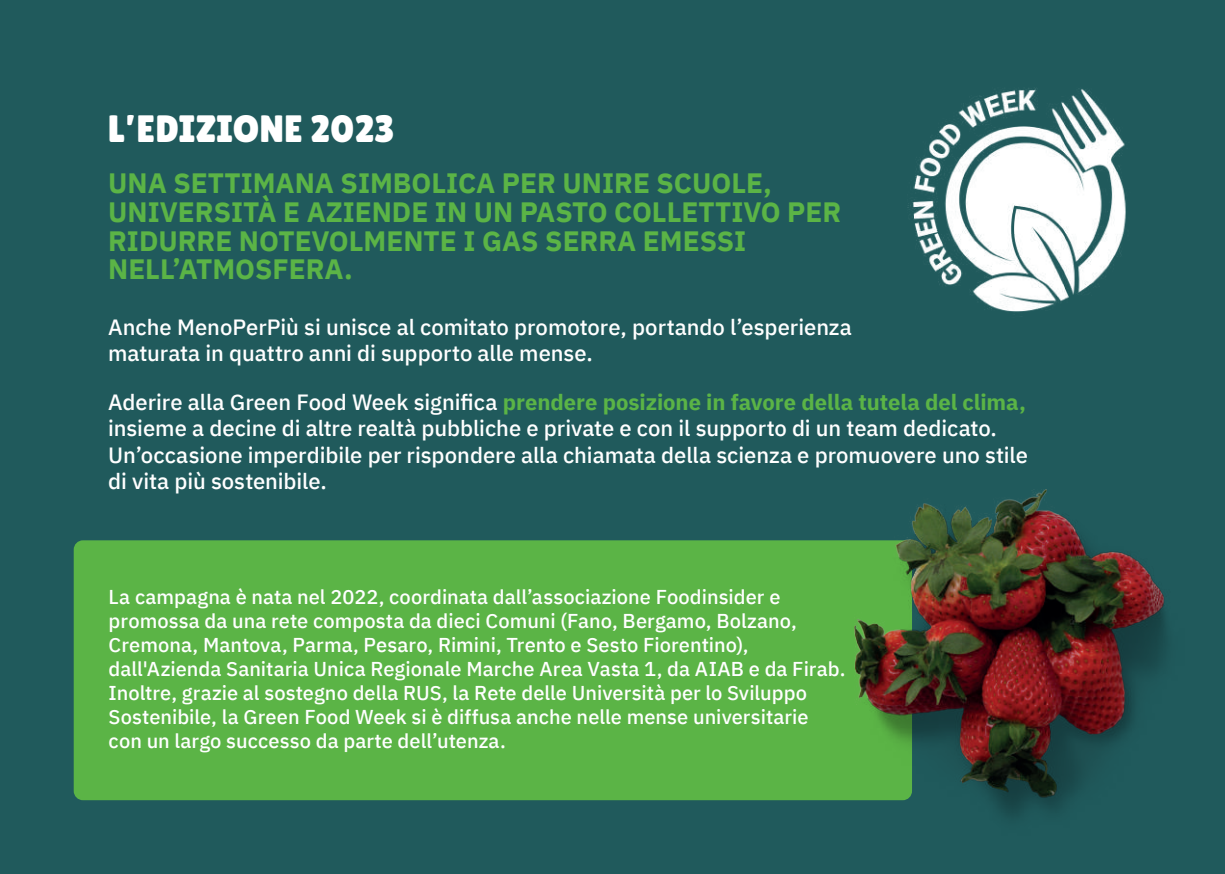
<style>
.page{position:relative;width:1225px;height:874px;background:#fff}
.page>*{position:absolute;margin:0;border:0;box-sizing:border-box;transform-origin:0 0}
.t1{font:38px "Lilita One";color:#fff}
.t2{font:700 27.8px/28.6px "IBM Plex Sans";color:#5bb446}
.t3{font:500 22px/26.4px "IBM Plex Sans";color:#fff}
.t4{font:500 20px/24px "IBM Plex Sans";letter-spacing:.005em;color:#fff}
.s1{font-weight:700;color:#5bb446}
</style>
<div class="page">
<div style="left:0;top:0;width:1225px;height:873px;background:#205a5c"></div>
<div style="left:74px;top:540px;width:838px;height:259px;background:#5bb446;border-radius:9px"></div>
<img style="left:855px;top:489px;width:310px;height:327px">
<img style="left:907px;top:88px;width:219px;height:224px">
<h1 class="t1" style="left:108px;top:107px;width:288px">L’EDIZIONE 2023</h1>
<h2 class="t2" style="left:108px;top:167px;width:734px">UNA SETTIMANA SIMBOLICA PER UNIRE SCUOLE, UNIVERSITÀ E AZIENDE IN UN PASTO COLLETTIVO PER RIDURRE NOTEVOLMENTE I GAS SERRA EMESSI NELL’ATMOSFERA.</h2>
<p class="t3" style="left:108px;top:311px;width:745px">Anche MenoPerPiù si unisce al comitato promotore, portando l’esperienza maturata in quattro anni di supporto alle mense.</p>
<p class="t3" style="left:108px;top:387px;width:921px">Aderire alla Green Food Week significa <span class="s1">prendere posizione in favore della tutela del clima, </span>insieme a decine di altre realtà pubbliche e private e con il supporto di un team dedicato.<br>Un’occasione imperdibile per rispondere alla chiamata della scienza e promuovere uno stile di vita più sostenibile.</p>
<p class="t4" style="left:109px;top:582px;width:738px">La campagna è nata nel 2022, coordinata dall’associazione Foodinsider e promossa da una rete composta da dieci Comuni (Fano, Bergamo, Bolzano, Cremona, Mantova, Parma, Pesaro, Rimini, Trento e Sesto Fiorentino), dall'Azienda Sanitaria Unica Regionale Marche Area Vasta 1, da AIAB e da Firab.<br>Inoltre, grazie al sostegno della RUS, la Rete delle Università per lo Sviluppo Sostenibile, la Green Food Week si è diffusa anche nelle mense universitarie con un largo successo da parte dell’utenza.</p>
</div>
